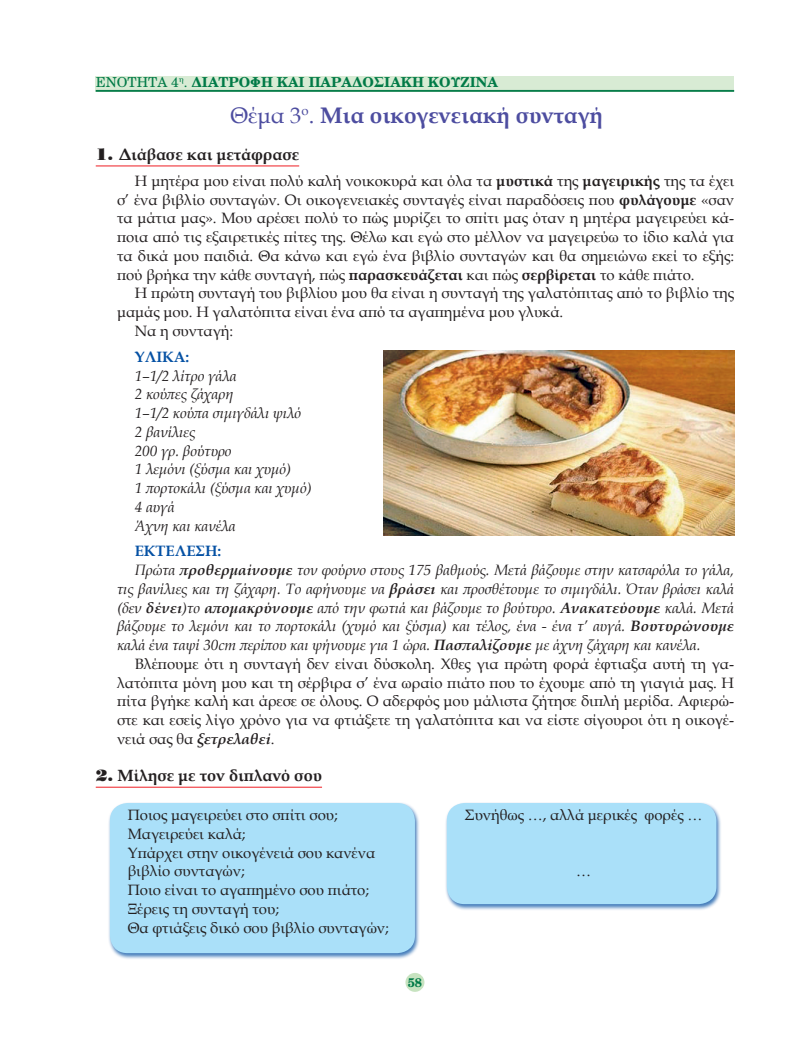
<style>
.page{position:relative;width:798px;height:1063px;background:#fff}
.page>*{position:absolute;margin:0;border:0;box-sizing:border-box;transform-origin:0 0}
.t1{font:700 22.5px "Book Antiqua";color:#4d4da0}
.t2{font:700 16.25px "Book Antiqua";color:#231f20}
.t3{font:15px/18.8px "Book Antiqua";color:#231f20;text-align:justify}
.t4{font:italic 15px/18.8px "Book Antiqua";color:#231f20}
.t5{font:700 15px "Book Antiqua";color:#0551a4}
.t6{font:700 13.75px "Te X Gyre Schola";color:#017a47}
.t7{font:700 12.5px "Te X Gyre Schola";color:#017a47}
.s1{font-weight:400}
.s2{font-family:"Standard Poster C";font-weight:400}
.s3{font-weight:700}
.s4{font-weight:700;font-style:italic}
</style>
<div class="page">
<div style="left:96px;top:76px;width:637px;height:15px;background:#d8ebd4"></div>
<hr style="left:96px;top:90px;width:637px;height:1px;background:#017a47">
<hr style="left:96px;top:91px;width:637px;height:1px;background:#017a47">
<div style="left:405px;top:973px;width:19px;height:19px;background:#c7e3c0;border-radius:50%"></div>
<div style="left:444px;top:802px;width:277px;height:109px;background:#0551a4;opacity:.75"></div>
<div style="left:446px;top:803px;width:270px;height:101px;background:#aae0f9;border-radius:18px"></div>
<div style="left:108px;top:802px;width:312px;height:158px;background:#0551a4;opacity:.75"></div>
<div style="left:110px;top:803px;width:305px;height:150px;background:#aae0f9;border-radius:18px"></div>
<hr style="left:96px;top:165px;width:203px;height:1px;background:#ee1d23">
<hr style="left:96px;top:787px;width:226px;height:1px;background:#ee1d23">
<img style="left:383px;top:350px;width:350px;height:186px">
<p class="t6" style="left:96px;top:71px;width:403px"><span class="s1">ΕΝΟΤΗΤΑ 4</span><sup>η</sup><span class="s1">.</span> ΔΙΑΤΡΟΦΗ ΚΑΙ ΠΑΡΑΔΟΣΙΑΚΗ ΚΟΥΖΙΝΑ</p>
<h1 class="t1" style="left:230px;top:100px;width:374px"><span class="s1">Θέμα 3</span><sup>ο</sup><span class="s1">.</span> Μια οικογενειακή συνταγή</h1>
<p class="t2" style="left:96px;top:144px;width:205px"><span class="s2">1.</span> Διάβασε και μετάφρασε</p>
<p class="t3" style="left:117px;top:171px;width:618px;text-indent:18px">Η μητέρα μου είναι πολύ καλή νοικοκυρά και όλα τα <span class="s3">μυστικά</span> της <span class="s3">μαγειρικής</span> της τα έχει σ’ ένα βιβλίο συνταγών. Οι οικογενειακές συνταγές είναι παραδόσεις που <span class="s3">φυλάγουμε</span> «σαν τα μάτια μας». Μου αρέσει πολύ το πώς μυρίζει το σπίτι μας όταν η μητέρα μαγειρεύει κά&shy;ποια από τις εξαιρετικές πίτες της. Θέλω και εγώ στο μέλλον να μαγειρεύω το ίδιο καλά για τα δικά μου παιδιά. Θα κάνω και εγώ ένα βιβλίο συνταγών και θα σημειώνω εκεί το εξής: πού βρήκα την κάθε συνταγή, πώς <span class="s3">παρασκευάζεται</span> και πώς <span class="s3">σερβίρεται</span> το κάθε πιάτο.</p>
<p class="t3" style="left:135px;top:284px;width:600px">Η πρώτη συνταγή του βιβλίου μου θα είναι η συνταγή της γαλατόπιτας από το βιβλίο της</p>
<p class="t3" style="left:117px;top:302px;width:447px">μαμάς μου. Η γαλατόπιτα είναι ένα από τα αγαπημένα μου γλυκά.</p>
<p class="t3" style="left:135px;top:321px;width:100px">Να η συνταγή:</p>
<p class="t5" style="left:135px;top:347px;width:56px">ΥΛΙΚΑ:</p>
<p class="t4" style="left:135px;top:366px;width:178px">1–1/2 λίτρο γάλα<br>2 κούπες ζάχαρη<br>1–1/2 κούπα σιμιγδάλι ψιλό<br>2 βανίλιες<br>200 γρ. βούτυρο<br>1 λεμόνι (ξύσμα και χυμό)<br>1 πορτοκάλι (ξύσμα και χυμό)<br>4 αυγά<br>Άχνη και κανέλα</p>
<p class="t5" style="left:135px;top:541px;width:88px">ΕΚΤΕΛΕΣΗ:</p>
<p class="t4" style="left:135px;top:560px;width:600px">Πρώτα <span class="s3">προθερμαίνουμε</span> τον φούρνο στους 175 βαθμούς. Μετά βάζουμε στην κατσαρόλα το γάλα,</p>
<p class="t4" style="left:117px;top:579px;width:618px">τις βανίλιες και τη ζάχαρη. Το αφήνουμε να <span class="s3">βράσει</span> και προσθέτουμε το σιμιγδάλι. Όταν βράσει καλά</p>
<p class="t4" style="left:117px;top:598px;width:618px">(δεν <span class="s3">δένει</span>)το <span class="s3">απομακρύνουμε</span> από την φωτιά και βάζουμε το βούτυρο. <span class="s3">Ανακατεύουμε</span> καλά. Μετά</p>
<p class="t4" style="left:117px;top:617px;width:618px">βάζουμε το λεμόνι και το πορτοκάλι (χυμό και ξύσμα) και τέλος, ένα - ένα τ’ αυγά. <span class="s3">Βουτυρώνουμε</span></p>
<p class="t4" style="left:117px;top:635px;width:584px">καλά ένα ταψί 30cm περίπου και ψήνουμε για 1 ώρα. <span class="s3">Πασπαλίζουμε</span> με άχνη ζάχαρη και κανέλα.</p>
<p class="t3" style="left:135px;top:654px;width:600px">Βλέπουμε ότι η συνταγή δεν είναι δύσκολη. Χθες για πρώτη φορά έφτιαξα αυτή τη γα-</p>
<p class="t3" style="left:117px;top:673px;width:618px">λατόπιτα μόνη μου και τη σέρβιρα σ’ ένα ωραίο πιάτο που το έχουμε από τη γιαγιά μας. Η</p>
<p class="t3" style="left:117px;top:692px;width:618px">πίτα βγήκε καλή και άρεσε σε όλους. Ο αδερφός μου μάλιστα ζήτησε διπλή μερίδα. Αφιερώ-</p>
<p class="t3" style="left:117px;top:710px;width:618px">στε και εσείς λίγο χρόνο για να φτιάξετε τη γαλατόπιτα και να είστε σίγουροι ότι η οικογέ-</p>
<p class="t3" style="left:117px;top:729px;width:159px">νειά σας θα <span class="s4">ξετρελαθεί</span>.</p>
<p class="t2" style="left:96px;top:765px;width:228px"><span class="s2">2.</span> Μίλησε με τον διπλανό σου</p>
<p class="t3" style="left:128px;top:805px;width:263px;text-align:left">Ποιος μαγειρεύει στο σπίτι σου;<br>Μαγειρεύει καλά;<br>Υπάρχει στην οικογένειά σου κανένα βιβλίο συνταγών;<br>Ποιο είναι το αγαπημένο σου πιάτο;<br>Ξέρεις τη συνταγή του;<br>Θα φτιάξεις δικό σου βιβλίο συνταγών;</p>
<p class="t3" style="left:464px;top:805px;width:239px">Συνήθως …, αλλά μερικές φορές …</p>
<p class="t3" style="left:576px;top:861px;width:16px">…</p>
<p class="t7" style="left:407px;top:972px;width:16px">58</p>
</div>
